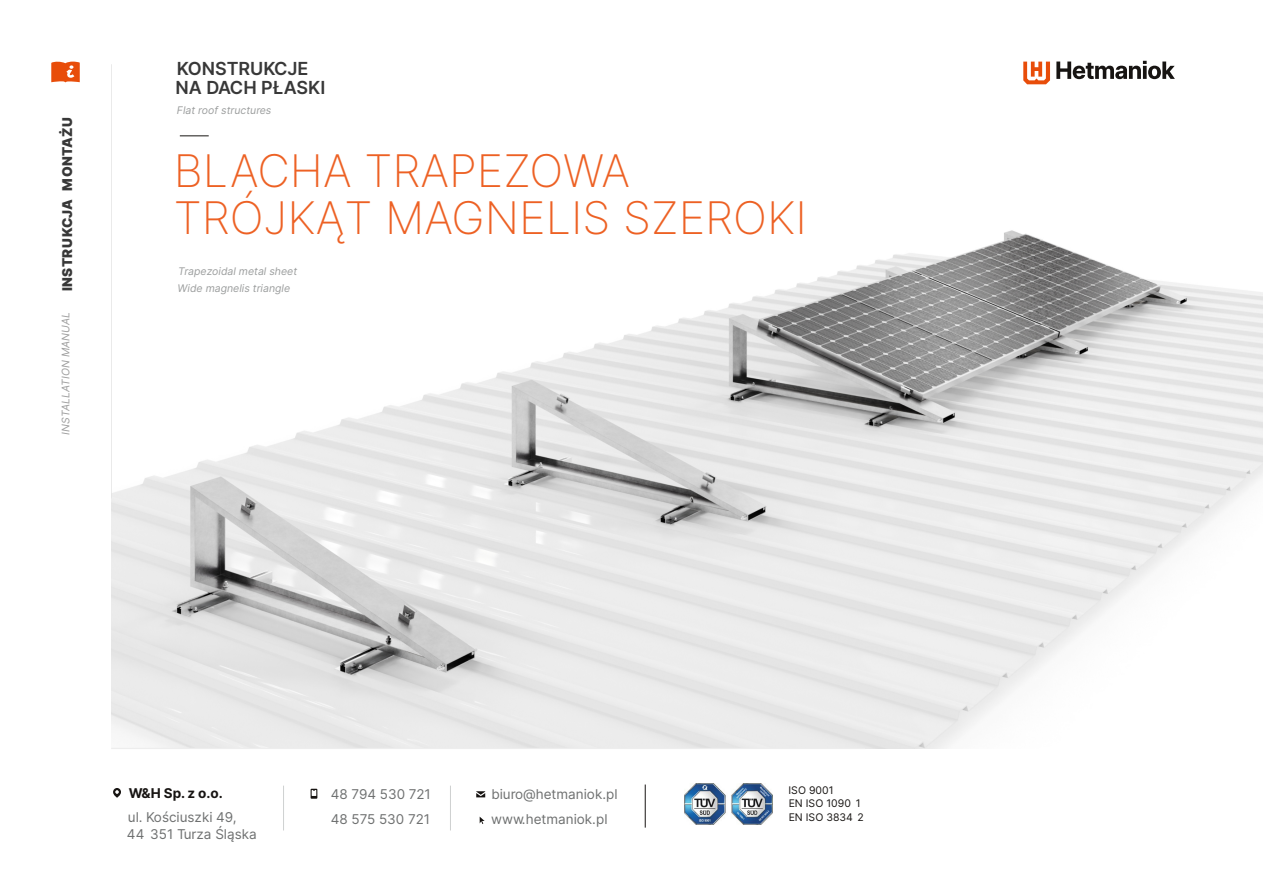
<style>
.page{position:relative;width:1263px;height:893px;background:#fff}
.page>*{position:absolute;margin:0;border:0;box-sizing:border-box;transform-origin:0 0}
.t1{font:200 45px/46.5px "Inter";color:#ed6124}
.t2{font:18px/19.5px "Inter";color:#383838}
.t3{font:13.5px/25.5px "Inter";color:#6e7070}
.t4{font:700 13.5px "Inter";letter-spacing:.04em;color:#383838}
.t5{font:700 13.5px "Inter";color:#171412}
.t6{font:italic 10.5px/17.7px "Inter";color:#9c9e9e}
.t7{font:10.5px/13.5px "Inter";color:#171412}
.t8{font:italic 10.5px "Inter";color:#9e9e9e}
</style>
<div class="page">
<img style="left:111px;top:230px;width:1151px;height:518px">
<svg style="left:1023px;top:62px;width:27px;height:22px"></svg>
<svg style="left:1056px;top:61px;width:119px;height:18px"></svg>
<svg style="left:51px;top:62px;width:29px;height:20px"></svg>
<hr style="left:111px;top:64px;width:1px;height:434px;background:#e3e3e3">
<svg style="left:180px;top:136px;width:29px;height:1px"></svg>
<hr style="left:111px;top:748px;width:754px;height:1px;background:#ededed">
<svg style="left:476px;top:791px;width:9px;height:6px"></svg>
<svg style="left:311px;top:789px;width:6px;height:10px"></svg>
<hr style="left:645px;top:784px;width:1px;height:44px;background:#171412">
<hr style="left:450px;top:786px;width:1px;height:44px;background:#cfd1d1">
<hr style="left:283px;top:786px;width:1px;height:44px;background:#cfd1d1">
<svg style="left:480px;top:817px;width:5px;height:7px"></svg>
<svg style="left:113px;top:788px;width:8px;height:10px"></svg>
<img style="left:685px;top:783px;width:88px;height:41px">
<p class="t4" style="left:59px;top:291px;width:176px;rotate:-90deg">INSTRUKCJA MONTAŻU</p>
<p class="t8" style="left:59px;top:435px;width:124px;rotate:-90deg">INSTALLATION MANUAL</p>
<h2 class="t2" style="left:176px;top:59px;width:151px">KONSTRUKCJE<br>NA DACH PŁASKI</h2>
<p class="t6" style="left:177px;top:102px;width:96px">Flat roof structures</p>
<h1 class="t1" style="left:174px;top:148px;width:634px">BLACHA TRAPEZOWA<br>TRÓJKĄT MAGNELIS SZEROKI</h1>
<p class="t6" style="left:178px;top:262px;width:121px">Trapezoidal metal sheet<br>Wide magnelis triangle</p>
<p class="t5" style="left:129px;top:785px;width:95px">W&amp;H Sp. z o.o.</p>
<p class="t3" style="left:127px;top:809px;width:131px;line-height:16.5px">ul. Kościuszki 49,<br>44 351 Turza Śląska</p>
<p class="t3" style="left:331px;top:781px;width:102px">48 794 530 721<br>48 575 530 721</p>
<p class="t3" style="left:491px;top:781px;width:128px">biuro@hetmaniok.pl www.hetmaniok.pl</p>
<p class="t7" style="left:789px;top:783px;width:77px">ISO 9001<br>EN ISO 1090 1<br>EN ISO 3834 2</p>
</div>
